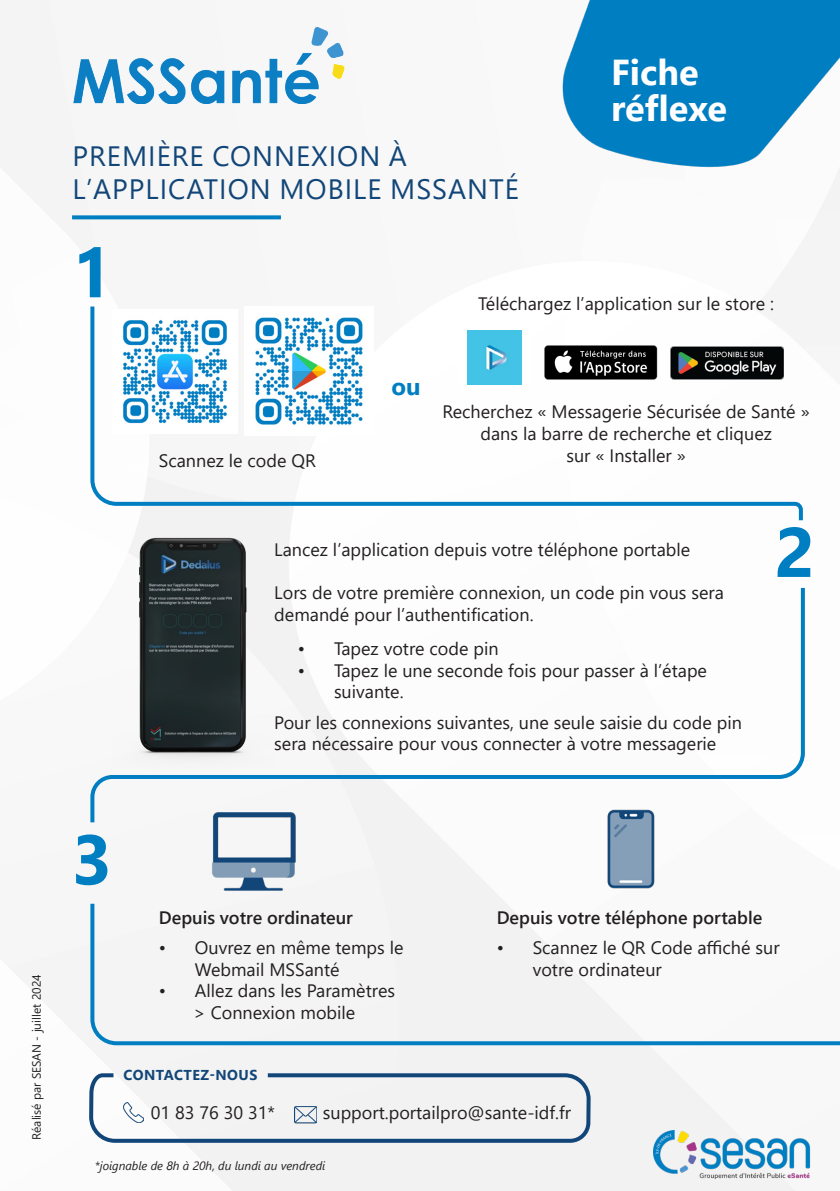
<style>
.page{position:relative;width:840px;height:1191px;background:#fff}
.page>*{position:absolute;margin:0;border:0;box-sizing:border-box;transform-origin:0 0}
.t1{font:700 70px "Segoe UI";color:#007ec2}
.t2{font:700 36px "Segoe UI";color:#fff}
.t3{font:28px/33.6px "Segoe UI";letter-spacing:.035em;color:#124678}
.t4{font:700 24px "Segoe UI";color:#007ec2}
.t5{font:18px/21.6px "Segoe UI";color:#231f20}
.t6{font:600 18px "Segoe UI";color:#231f20}
.t7{font:700 14.4px "Segoe UI";letter-spacing:.035em;color:#124678}
.t8{font:italic 12px "Segoe UI";color:#231f20}
.t9{font:12px "Segoe UI";color:#231f20}
</style>
<div class="page">
<img style="left:0;top:0;width:839px;height:1191px">
<img style="left:653px;top:1130px;width:157px;height:49px">
<img style="left:471px;top:0;width:368px;height:219px">
<img style="left:72px;top:27px;width:300px;height:76px">
<svg style="left:72px;top:215px;width:209px;height:4px"></svg>
<svg style="left:88px;top:302px;width:716px;height:222px"></svg>
<img style="left:113px;top:309px;width:124px;height:124px">
<img style="left:244px;top:306px;width:129px;height:129px">
<img style="left:113px;top:516px;width:161px;height:68px">
<svg style="left:88px;top:584px;width:718px;height:242px"></svg>
<img style="left:203px;top:799px;width:100px;height:100px">
<img style="left:579px;top:799px;width:100px;height:100px">
<div style="left:88px;top:899px;width:751px;height:148px;background:#f4f4f4"></div>
<svg style="left:87px;top:1071px;width:505px;height:73px"></svg>
<img style="left:123px;top:1102px;width:20px;height:20px">
<img style="left:294px;top:1103px;width:22px;height:22px">
<p class="t3" style="left:72px;top:137px;width:447px">PREMIÈRE CONNEXION À<br>L’APPLICATION MOBILE MSSANTÉ</p>
<p class="t2" style="left:610px;top:38px;width:89px">Fiche</p>
<p class="t2" style="left:610px;top:74px;width:117px">réflexe</p>
<p class="t1" style="left:72px;top:206px;width:42px">1</p>
<p class="t5" style="left:159px;top:448px;width:158px">Scannez le code QR</p>
<p class="t5" style="left:478px;top:291px;width:297px">Téléchargez l’application sur le store :</p>
<p class="t4" style="left:391px;top:363px;width:31px">ou</p>
<p class="t5" style="left:442px;top:399px;width:368px;text-align:center">Recherchez « Messagerie Sécurisée de Santé » dans la barre de recherche et cliquez</p>
<p class="t5" style="left:566px;top:443px;width:121px">sur « Installer »</p>
<p class="t5" style="left:274px;top:537px;width:417px">Lancez l’application depuis votre téléphone portable</p>
<p class="t5" style="left:274px;top:580px;width:451px">Lors de votre première connexion, un code pin vous sera demandé pour l’authentification.</p>
<p class="t5" style="left:298px;top:636px;width:202px">• Tapez votre code pin</p>
<p class="t5" style="left:334px;top:658px;width:374px;text-indent:-36px">• Tapez le une seconde fois pour passer à l’étape suivante.</p>
<p class="t5" style="left:274px;top:710px;width:469px">Pour les connexions suivantes, une seule saisie du code pin sera nécessaire pour vous connecter à votre messagerie</p>
<p class="t1" style="left:774px;top:486px;width:42px">2</p>
<p class="t9" style="left:25px;top:1139px;width:167px;rotate:-90deg">Réalisé par SESAN - juillet 2024</p>
<p class="t1" style="left:72px;top:793px;width:42px">3</p>
<p class="t6" style="left:159px;top:900px;width:195px">Depuis votre ordinateur</p>
<p class="t5" style="left:195px;top:935px;width:210px;text-indent:-36px">• Ouvrez en même temps le<br>Webmail MSSanté</p>
<p class="t5" style="left:159px;top:978px;width:238px">• Allez dans les Paramètres</p>
<p class="t5" style="left:193px;top:1000px;width:163px">&gt; Connexion mobile</p>
<p class="t6" style="left:496px;top:900px;width:267px">Depuis votre téléphone portable</p>
<p class="t5" style="left:532px;top:935px;width:248px;text-indent:-36px">• Scannez le QR Code affiché sur votre ordinateur</p>
<p class="t7" style="left:123px;top:1061px;width:135px">CONTACTEZ-NOUS</p>
<p class="t5" style="left:151px;top:1100px;width:125px">01 83 76 30 31*</p>
<p class="t5" style="left:322px;top:1100px;width:249px">support.portailpro@sante-idf.fr</p>
<p class="t8" style="left:95px;top:1154px;width:232px">*joignable de 8h à 20h, du lundi au vendredi</p>
</div>
